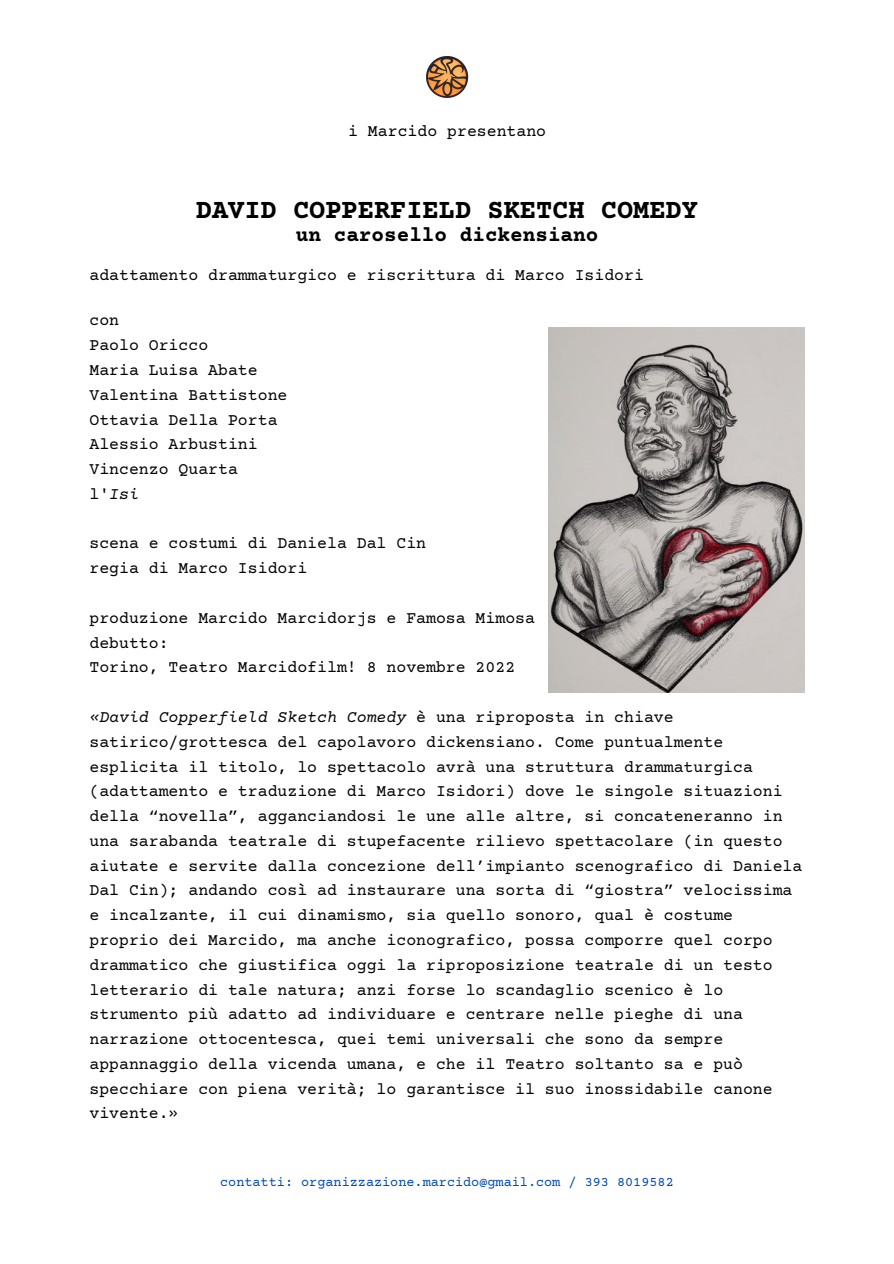
<style>
.page{position:relative;width:894px;height:1264px;background:#fff}
.page>*{position:absolute;margin:0;border:0;box-sizing:border-box;transform-origin:0 0}
.t1{font:700 27px "Courier Prime";color:#000}
.t2{font:700 21px "Courier Prime";color:#000}
.t3{font:16.5px/24.8px "Courier Prime";color:#000}
.t4{font:13.5px "Courier Prime";color:#004aad}
.s1{font-style:italic}
</style>
<div class="page">
<img style="left:548px;top:328px;width:256px;height:364px">
<img style="left:426px;top:56px;width:43px;height:42px">
<p class="t3" style="left:348px;top:120px;width:199px">i Marcido presentano</p>
<h1 class="t1" style="left:196px;top:197px;width:503px">DAVID COPPERFIELD SKETCH COMEDY</h1>
<p class="t2" style="left:296px;top:224px;width:304px">un carosello dickensiano</p>
<p class="t3" style="left:89px;top:264px;width:556px">adattamento drammaturgico e riscrittura di Marco Isidori</p>
<p class="t3" style="left:89px;top:309px;width:199px">con<br>Paolo Oricco<br>Maria Luisa Abate<br>Valentina Battistone<br>Ottavia Della Porta<br>Alessio Arbustini<br>Vincenzo Quarta l'<span class="s1">Isi</span></p>
<p class="t3" style="left:89px;top:532px;width:338px">scena e costumi di Daniela Dal Cin regia di Marco Isidori</p>
<p class="t3" style="left:89px;top:607px;width:447px">produzione Marcido Marcidorjs e Famosa Mimosa debutto:<br>Torino, Teatro Marcidofilm! 8 novembre 2022</p>
<p class="t3" style="left:89px;top:706px;width:714px"><span class="s1">«David Copperfield Sketch Comedy</span> è una riproposta in chiave satirico/grottesca del capolavoro dickensiano. Come puntualmente esplicita il titolo, lo spettacolo avrà una struttura drammaturgica (adattamento e traduzione di Marco Isidori) dove le singole situazioni della “novella”, agganciandosi le une alle altre, si concateneranno in una sarabanda teatrale di stupefacente rilievo spettacolare (in questo aiutate e servite dalla concezione dell’impianto scenografico di Daniela Dal Cin); andando così ad instaurare una sorta di “giostra” velocissima e incalzante, il cui dinamismo, sia quello sonoro, qual è costume proprio dei Marcido, ma anche iconografico, possa comporre quel corpo drammatico che giustifica oggi la riproposizione teatrale di un testo letterario di tale natura; anzi forse lo scandaglio scenico è lo strumento più adatto ad individuare e centrare nelle pieghe di una narrazione ottocentesca, quei temi universali che sono da sempre appannaggio della vicenda umana, e che il Teatro soltanto sa e può specchiare con piena verità; lo garantisce il suo inossidabile canone vivente.»</p>
<p class="t4" style="left:220px;top:1175px;width:455px">contatti: organizzazione.marcido@gmail.com / 393 8019582</p>
</div>
